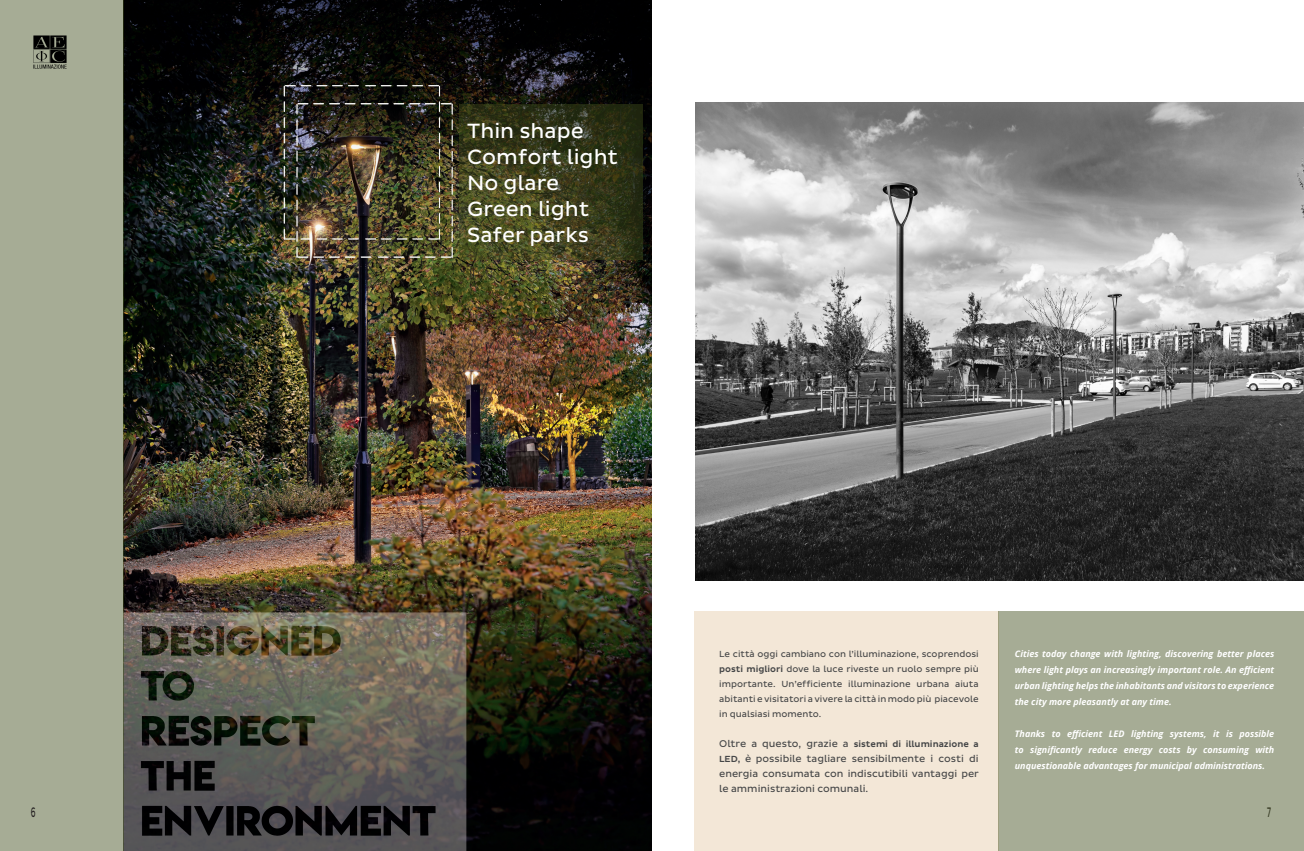
<style>
.page{position:relative;width:1304px;height:851px;background:#fff}
.page>*{position:absolute;margin:0;border:0;box-sizing:border-box;transform-origin:0 0}
.t1{font:21px/26px "Pluto Sans";color:#fff}
.TESTO_PRINCIPALE{font:14px "Pluto Sans";color:#231f20;scale:.5 1}
.t2{font:10px/15px "Pluto Sans";color:#454647;text-align:justify}
.t3{font:italic 700 9px/16px "Open Sans";color:#fff;text-align:justify}
.t4{font:9px/15px "Pluto Sans";color:#454647;text-align:justify}
.t5{font:500 9px "Pluto Sans";color:#454647}
.s1{font-weight:500}
.s2{font-weight:400;font-size:10px}
.s3{font-weight:500;font-size:9px}
</style>
<div class="page">
<img style="left:124px;top:0;width:528px;height:850px">
<svg style="left:459px;top:104px;width:183px;height:155px;background:#3a3d1c"></svg>
<div style="left:0;top:0;width:124px;height:850px;background:#a6ac95"></div>
<img style="left:695px;top:102px;width:609px;height:478px">
<div style="left:694px;top:611px;width:305px;height:239px;background:#f3e7d7"></div>
<img style="left:33px;top:35px;width:34px;height:34px">
<div style="left:999px;top:611px;width:305px;height:239px;background:#a6ac95"></div>
<p class="t1" style="left:467px;top:118px;width:152px">Thin shape<br>Comfort light<br>No glare<br>Green light<br>Safer parks</p>
<p class="t4" style="left:719px;top:646px;width:261px">Le città oggi cambiano con l’illuminazione, scoprendosi <span class="s1">posti migliori</span> dove la luce riveste un ruolo sempre più importante. Un’efficiente illuminazione urbana aiuta abitanti e visitatori a vivere la città in modo più piacevole in qualsiasi momento.</p>
<p class="t5" style="left:719px;top:738px;width:261px"><span class="s2">Oltre a questo, grazie a</span> sistemi di illuminazione a</p>
<p class="t2" style="left:719px;top:750px;width:261px"><span class="s3">LED,</span> è possibile tagliare sensibilmente i costi di energia consumata con indiscutibili vantaggi per le amministrazioni comunali.</p>
<p class="t3" style="left:1015px;top:645px;width:261px">Cities today change with lighting, discovering better places where light plays an increasingly important role. An efficient urban lighting helps the inhabitants and visitors to experience the city more pleasantly at any time.</p>
<p class="t3" style="left:1015px;top:725px;width:261px">Thanks to efficient LED lighting systems, it is possible to significantly reduce energy costs by consuming with unquestionable advantages for municipal administrations.</p>
<p class="TESTO_PRINCIPALE" style="left:31px;top:804px;width:11px">6</p>
<p class="TESTO_PRINCIPALE" style="left:1267px;top:804px;width:9px">7</p>
</div>
